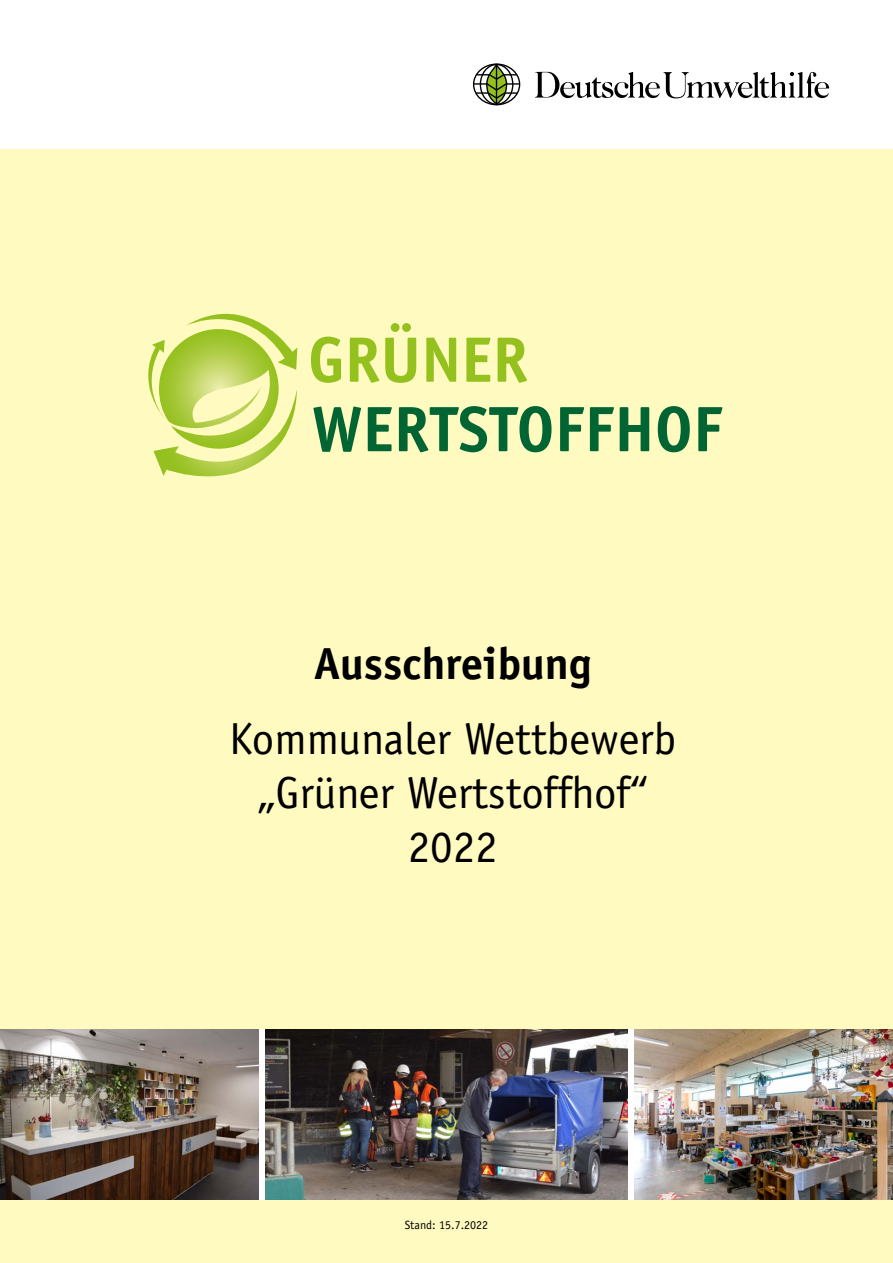
<style>
.page{position:relative;width:893px;height:1263px;background:#fff}
.page>*{position:absolute;margin:0;border:0;box-sizing:border-box;transform-origin:0 0}
.t1{font:700 64.35px "Officina Sans";color:#006533}
.t2{font:700 64.35px "Officina Sans";color:#95c11f}
.t3{font:45px/54px "Officina Sans";color:#000;text-align:center}
.t4{font:700 45px "Officina Sans";color:#000}
.t5{font:12px "Officina Sans";color:#000}
</style>
<div class="page">
<div style="left:0;top:149px;width:893px;height:1114px;background:#fffac0"></div>
<img style="left:266px;top:1029px;width:361px;height:170px">
<svg style="left:474px;top:64px;width:46px;height:41px"></svg>
<div style="left:473px;top:63px;width:47px;height:42px;border:1px solid #000;border-radius:50%"></div>
<svg style="left:480px;top:65px;width:33px;height:39px"></svg>
<div style="left:480px;top:64px;width:33px;height:41px;border:1px solid #000;border-radius:50%"></div>
<svg style="left:535px;top:72px;width:294px;height:27px"></svg>
<svg style="left:487px;top:64px;width:20px;height:40px"></svg>
<div style="left:486px;top:63px;width:21px;height:41px;border:1px solid #000;border-radius:50%"></div>
<hr style="left:496px;top:65px;width:1px;height:40px;background:#000">
<svg style="left:474px;top:73px;width:46px;height:27px"></svg>
<svg style="left:148px;top:314px;width:149px;height:162px"></svg>
<img style="left:0;top:1029px;width:259px;height:170px">
<img style="left:634px;top:1029px;width:259px;height:170px">
<h1 class="t2" style="left:308px;top:320px;width:222px">GRÜNER</h1>
<h1 class="t1" style="left:312px;top:389px;width:412px">WERTSTOFFHOF</h1>
<p class="t4" style="left:314px;top:635px;width:279px">Ausschreibung</p>
<p class="t3" style="left:229px;top:712px;width:448px">Kommunaler Wettbewerb „Grüner Wertstoffhof“<br>2022</p>
<p class="t5" style="left:405px;top:1218px;width:85px">Stand: 15.7.2022</p>
</div>
